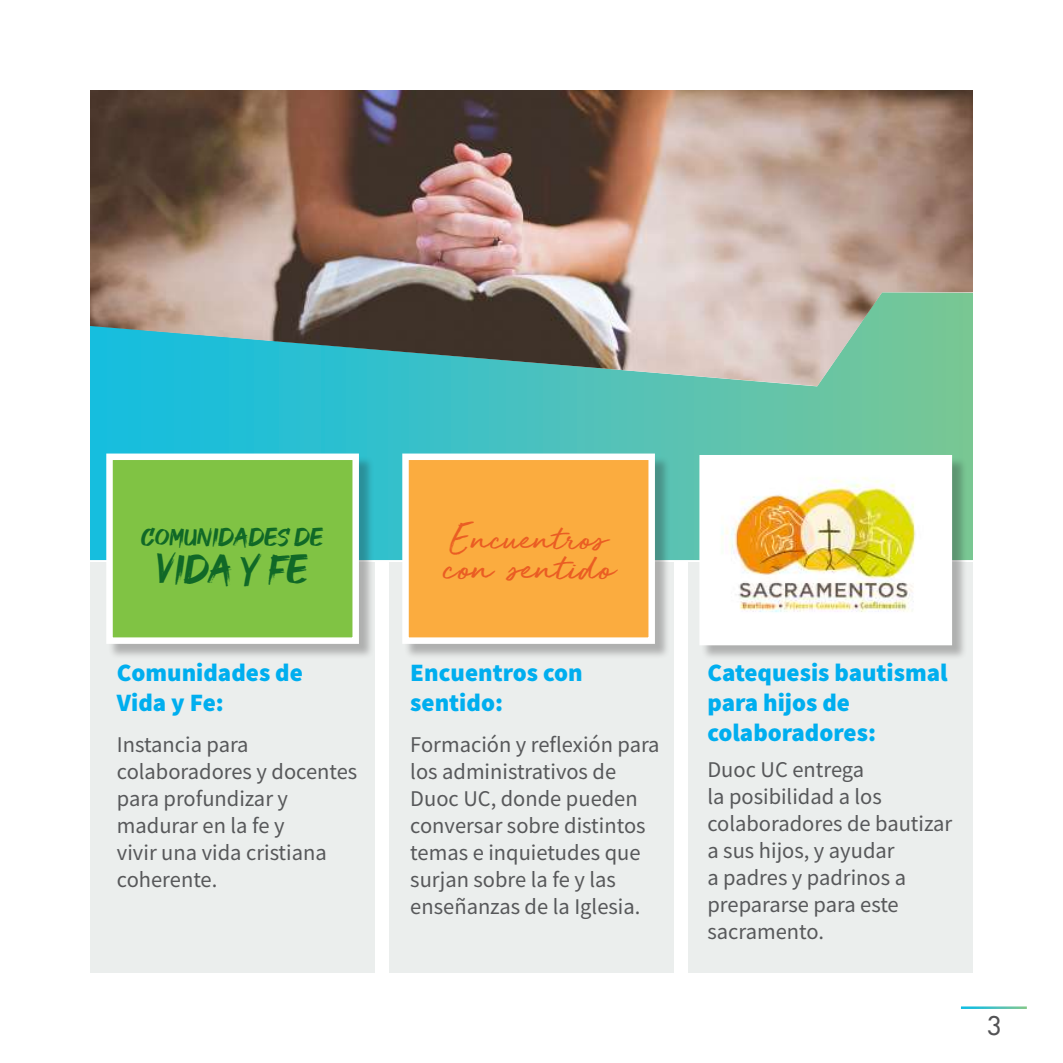
<style>
.page{position:relative;width:1063px;height:1063px;background:#fff}
.page>*{position:absolute;margin:0;border:0;box-sizing:border-box;transform-origin:0 0}
.t1{font:42.5px "Golden Plains";color:#ea5d23}
.t2{font:40px "Golden Plains";color:#ea5d23}
.t3{font:40px "GOODBRUSH";color:#106827}
.t4{font:900 25px/30px "Source Sans Pro";color:#00aeef}
.t5{font:25px "GOODBRUSH";color:#106827}
.t6{font:500 25px "Futura Std";color:#535355}
.t7{font:22.5px/27px "Source Sans Pro";color:#57585a}
</style>
<div class="page">
<svg style="left:90px;top:386px;width:883px;height:174px;background:#46c1bd"></svg>
<div style="left:90px;top:562px;width:285px;height:411px;background:#ebeeed"></div>
<div style="left:389px;top:562px;width:285px;height:411px;background:#ebeeed"></div>
<div style="left:688px;top:562px;width:285px;height:411px;background:#ebeeed"></div>
<div style="left:108px;top:456px;width:266px;height:203px;background:#231f20;opacity:.3"></div>
<div style="left:110px;top:457px;width:246px;height:184px;background:#80c344"></div>
<div style="left:106px;top:454px;width:253px;height:190px;border:6px solid #fff"></div>
<div style="left:404px;top:456px;width:266px;height:203px;background:#231f20;opacity:.3"></div>
<div style="left:406px;top:457px;width:246px;height:184px;background:#fbac3f"></div>
<div style="left:402px;top:454px;width:253px;height:190px;border:6px solid #fff"></div>
<div style="left:701px;top:457px;width:266px;height:203px;background:#231f20;opacity:.3"></div>
<img style="left:706px;top:462px;width:239px;height:174px">
<div style="left:699px;top:455px;width:253px;height:190px;border:6px solid #fff"></div>
<img style="left:90px;top:90px;width:883px;height:296px">
<p class="t5" style="left:142px;top:523px;width:184px">COMUNIDADES DE</p>
<h2 class="t3" style="left:157px;top:547px;width:154px">VIDA Y FE</h2>
<h2 class="t2" style="left:451px;top:519px;width:157px">Encuentros</h2>
<h1 class="t1" style="left:444px;top:547px;width:172px">con sentido</h1>
<p class="t4" style="left:117px;top:658px;width:188px">Comunidades de<br>Vida y Fe:</p>
<p class="t4" style="left:410px;top:658px;width:174px">Encuentros con sentido:</p>
<p class="t4" style="left:707px;top:658px;width:242px">Catequesis bautismal para hijos de colaboradores:</p>
<p class="t7" style="left:117px;top:731px;width:242px">Instancia para colaboradores y docentes para profundizar y madurar en la fe y<br>vivir una vida cristiana coherente.</p>
<p class="t7" style="left:410px;top:731px;width:251px">Formación y reflexión para los administrativos de<br>Duoc UC, donde pueden conversar sobre distintos temas e inquietudes que surjan sobre la fe y las enseñanzas de la Iglesia.</p>
<p class="t7" style="left:707px;top:756px;width:246px">Duoc UC entrega<br>la posibilidad a los colaboradores de bautizar a sus hijos, y ayudar<br>a padres y padrinos a prepararse para este sacramento.</p>
<p class="t6" style="left:987px;top:1011px;width:16px">3</p>
</div>
